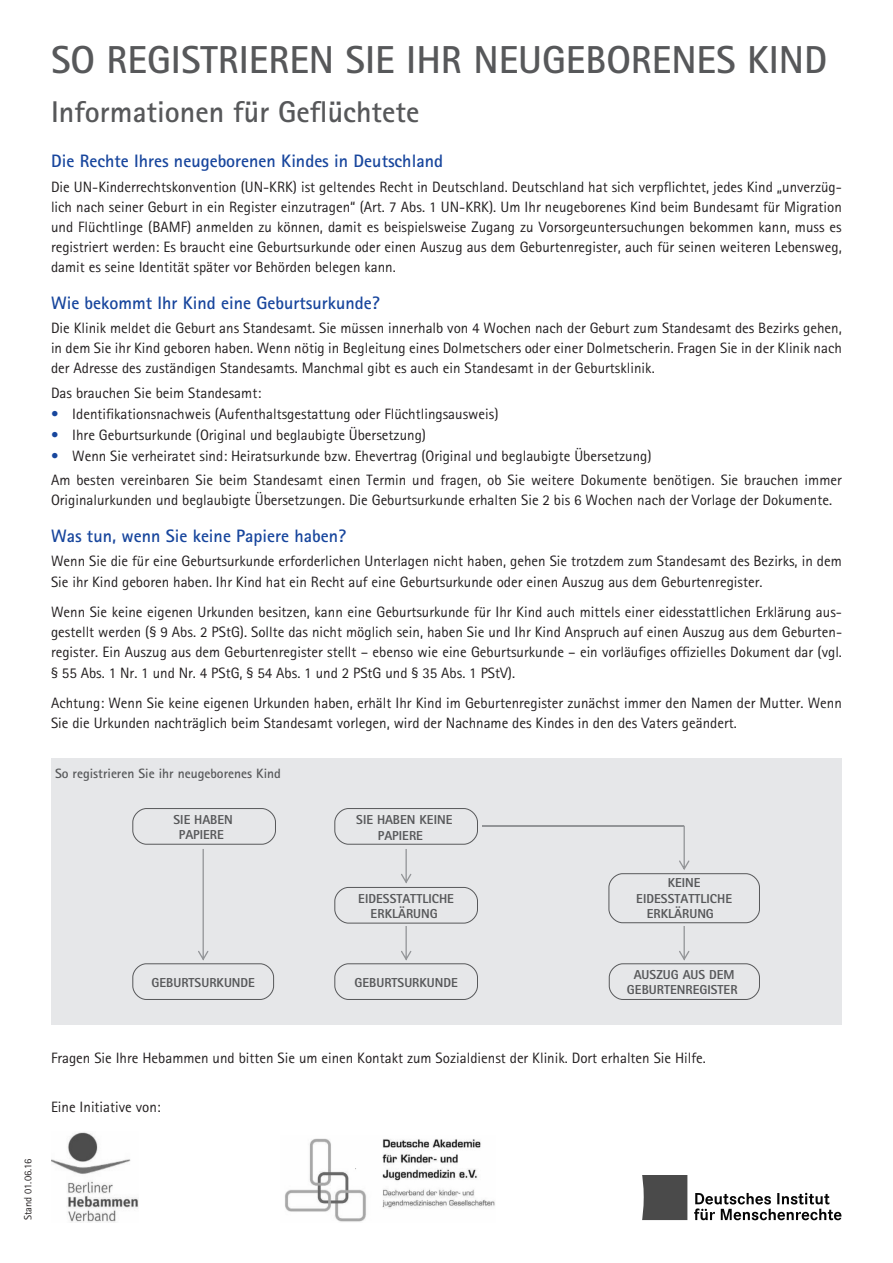
<style>
.page{position:relative;width:893px;height:1263px;background:#fff}
.page>*{position:absolute;margin:0;border:0;box-sizing:border-box;transform-origin:0 0}
.t1{font:700 39px "Rotis Sans Serif";color:#57585a}
.t2{font:700 30px "Rotis Sans Serif";color:#57585a}
.t3{font:700 18px "Rotis Sans Serif";color:#18469d}
.t4{font:15px/20.1px "Rotis Sans Serif";color:#231f20;text-align:justify}
.t5{font:700 13.5px "Rotis Sans Serif";color:#57585a}
.t6{font:800 13.05px/15.6px "Rotis Sans Serif";color:#57585a;text-align:center}
.t7{font:10.5px "Rotis Sans Serif";color:#231f20}
.s1{color:#18469d}
</style>
<div class="page">
<div style="left:51px;top:759px;width:791px;height:30px;background:#e6e7e9"></div>
<div style="left:51px;top:776px;width:791px;height:249px;background:#e6e7e9"></div>
<div style="left:609px;top:963px;width:151px;height:37px;border:1px solid #57585a;border-radius:14px"></div>
<div style="left:334px;top:887px;width:144px;height:36px;border:1px solid #57585a;border-radius:14px"></div>
<div style="left:334px;top:963px;width:144px;height:37px;border:1px solid #57585a;border-radius:14px"></div>
<div style="left:132px;top:963px;width:142px;height:37px;border:1px solid #57585a;border-radius:13px"></div>
<div style="left:609px;top:873px;width:151px;height:50px;border:1px solid #57585a;border-radius:14px"></div>
<div style="left:132px;top:808px;width:144px;height:36px;border:1px solid #57585a;border-radius:14px"></div>
<div style="left:334px;top:808px;width:144px;height:36px;border:1px solid #57585a;border-radius:14px"></div>
<svg style="left:198px;top:849px;width:10px;height:111px"></svg>
<svg style="left:679px;top:926px;width:10px;height:34px"></svg>
<svg style="left:679px;top:826px;width:10px;height:44px"></svg>
<svg style="left:401px;top:926px;width:10px;height:34px"></svg>
<svg style="left:401px;top:849px;width:10px;height:34px"></svg>
<hr style="left:482px;top:826px;width:202px;height:1px;background:#939598">
<img style="left:51px;top:1132px;width:88px;height:90px">
<img style="left:285px;top:1138px;width:210px;height:84px">
<div style="left:642px;top:1175px;width:45px;height:45px;background:#4a4a4a"></div>
<svg style="left:694px;top:1193px;width:147px;height:27px"></svg>
<h1 class="t1" style="left:51px;top:35px;width:778px">SO REGISTRIEREN SIE IHR NEUGEBORENES KIND</h1>
<h2 class="t2" style="left:51px;top:93px;width:370px">Informationen für Geflüchtete</h2>
<p class="t3" style="left:51px;top:150px;width:393px">Die Rechte Ihres neugeborenen Kindes in Deutschland</p>
<p class="t4" style="left:51px;top:177px;width:792px">Die UN-Kinderrechtskonvention (UN-KRK) ist geltendes Recht in Deutschland. Deutschland hat sich verpflichtet, jedes Kind „unverzüg&shy;lich nach seiner Geburt in ein Register einzutragen“ (Art. 7 Abs. 1 UN-KRK). Um Ihr neugeborenes Kind beim Bundesamt für Migration und Flüchtlinge (BAMF) anmelden zu können, damit es beispielsweise Zugang zu Vorsorgeuntersuchungen bekommen kann, muss es registriert werden: Es braucht eine Geburtsurkunde oder einen Auszug aus dem Geburtenregister, auch für seinen weiteren Lebensweg, damit es seine Identität später vor Behörden belegen kann.</p>
<p class="t3" style="left:51px;top:291px;width:330px">Wie bekommt Ihr Kind eine Geburtsurkunde?</p>
<p class="t4" style="left:51px;top:318px;width:792px">Die Klinik meldet die Geburt ans Standesamt. Sie müssen innerhalb von 4 Wochen nach der Geburt zum Standesamt des Bezirks gehen, in dem Sie ihr Kind geboren haben. Wenn nötig in Begleitung eines Dolmetschers oder einer Dolmetscherin. Fragen Sie in der Klinik nach der Adresse des zuständigen Standesamts. Manchmal gibt es auch ein Standesamt in der Geburtsklinik.</p>
<p class="t4" style="left:51px;top:383px;width:212px">Das brauchen Sie beim Standesamt:</p>
<p class="t4" style="left:51px;top:404px;width:449px"><span class="s1">•</span> Identifikationsnachweis (Aufenthaltsgestattung oder Flüchtlingsausweis)</p>
<p class="t4" style="left:51px;top:425px;width:377px"><span class="s1">•</span> Ihre Geburtsurkunde (Original und beglaubigte Übersetzung)</p>
<p class="t4" style="left:51px;top:443px;width:792px;line-height:24.3px"><span class="s1">•</span> Wenn Sie verheiratet sind: Heiratsurkunde bzw. Ehevertrag (Original und beglaubigte Übersetzung)<br>Am besten vereinbaren Sie beim Standesamt einen Termin und fragen, ob Sie weitere Dokumente benötigen. Sie brauchen immer</p>
<p class="t4" style="left:51px;top:490px;width:783px">Originalurkunden und beglaubigte Übersetzungen. Die Geburtsurkunde erhalten Sie 2 bis 6 Wochen nach der Vorlage der Dokumente.</p>
<p class="t3" style="left:51px;top:525px;width:297px">Was tun, wenn Sie keine Papiere haben?</p>
<p class="t4" style="left:51px;top:551px;width:792px">Wenn Sie die für eine Geburtsurkunde erforderlichen Unterlagen nicht haben, gehen Sie trotzdem zum Standesamt des Bezirks, in dem<br>Sie ihr Kind geboren haben. Ihr Kind hat ein Recht auf eine Geburtsurkunde oder einen Auszug aus dem Geburtenregister.</p>
<p class="t4" style="left:51px;top:602px;width:792px">Wenn Sie keine eigenen Urkunden besitzen, kann eine Geburtsurkunde für Ihr Kind auch mittels einer eidesstattlichen Erklärung aus-- register. Ein Auszug aus dem Geburtenregister stellt – ebenso wie eine Geburtsurkunde – ein vorläufiges offizielles Dokument dar (vgl. § 55 Abs. 1 Nr. 1 und Nr. 4 PStG, § 54 Abs. 1 und 2 PStG und § 35 Abs. 1 PStV).</p>
<p class="t4" style="left:51px;top:693px;width:792px">Achtung: Wenn Sie keine eigenen Urkunden haben, erhält Ihr Kind im Geburtenregister zunächst immer den Namen der Mutter. Wenn<br>Sie die Urkunden nachträglich beim Standesamt vorlegen, wird der Nachname des Kindes in den des Vaters geändert.</p>
<p class="t5" style="left:55px;top:765px;width:227px">So registrieren Sie ihr neugeborenes Kind</p>
<p class="t6" style="left:173px;top:811px;width:61px">SIE HABEN</p>
<p class="t6" style="left:356px;top:812px;width:98px">SIE HABEN KEINE</p>
<p class="t6" style="left:179px;top:827px;width:47px">PAPIERE</p>
<p class="t6" style="left:378px;top:827px;width:47px">PAPIERE</p>
<p class="t6" style="left:358px;top:890px;width:97px">EIDESSTATTLICHE<br>ERKLÄRUNG</p>
<p class="t6" style="left:636px;top:874px;width:97px">KEINE<br>EIDESSTATTLICHE<br>ERKLÄRUNG</p>
<p class="t6" style="left:151px;top:975px;width:105px">GEBURTSURKUNDE</p>
<p class="t6" style="left:354px;top:975px;width:105px">GEBURTSURKUNDE</p>
<p class="t6" style="left:627px;top:966px;width:112px">AUSZUG AUS DEM<br>GEBURTENREGISTER</p>
<p class="t7" style="left:22px;top:1220px;width:64px;rotate:-90deg">Stand 01.06.16</p>
<p class="t4" style="left:51px;top:1048px;width:656px">Fragen Sie Ihre Hebammen und bitten Sie um einen Kontakt zum Sozialdienst der Klinik. Dort erhalten Sie Hilfe.</p>
<p class="t4" style="left:51px;top:1097px;width:111px">Eine Initiative von:</p>
</div>
